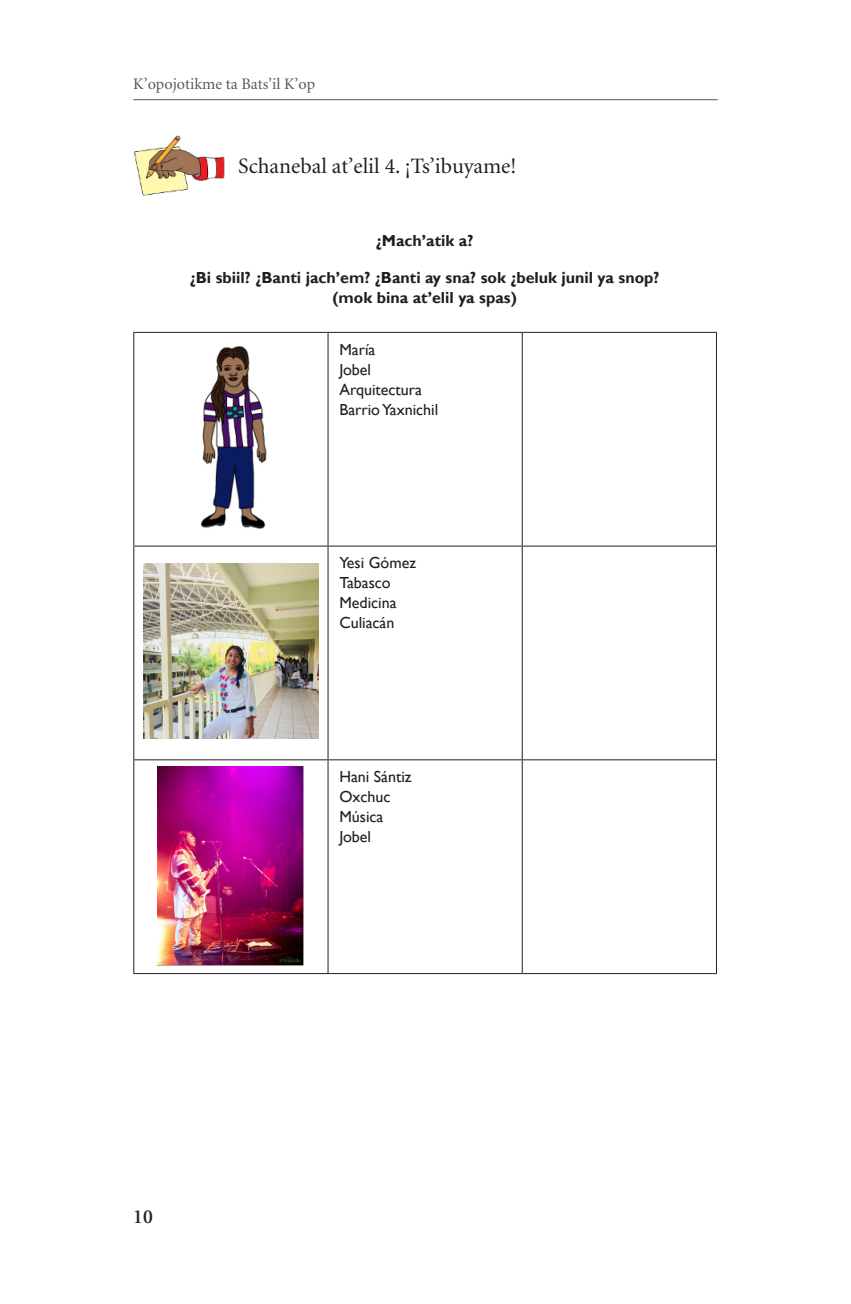
<style>
.page{position:relative;width:851px;height:1304px;background:#fff}
.page>*{position:absolute;margin:0;border:0;box-sizing:border-box;transform-origin:0 0}
.body_sin{font:22px "Minion";color:#231f20}
.t1{font:600 20px "Minion";color:#231f20}
.tablas_y_graficas{font:16px "Gill Sans";color:#231f20}
.cabeza_tabla{font:700 16px/20px "Gill Sans";color:#231f20;text-align:center}
.t2{font:16px "Minion";color:#57585a}
</style>
<div class="page">
<hr style="left:133px;top:99px;width:584px;height:1px;background:#57585a">
<img style="left:133px;top:135px;width:92px;height:61px">
<hr style="left:133px;top:332px;width:195px;height:1px;background:#231f20">
<hr style="left:133px;top:333px;width:1px;height:213px;background:#231f20">
<hr style="left:328px;top:332px;width:194px;height:1px;background:#231f20">
<hr style="left:327px;top:333px;width:1px;height:213px;background:#231f20">
<hr style="left:522px;top:332px;width:194px;height:1px;background:#231f20">
<hr style="left:521px;top:333px;width:1px;height:213px;background:#231f20">
<hr style="left:715px;top:333px;width:1px;height:213px;background:#231f20">
<hr style="left:133px;top:546px;width:195px;height:1px;background:#231f20">
<hr style="left:133px;top:547px;width:1px;height:212px;background:#231f20">
<hr style="left:328px;top:546px;width:194px;height:1px;background:#231f20">
<hr style="left:327px;top:547px;width:1px;height:212px;background:#231f20">
<hr style="left:522px;top:546px;width:194px;height:1px;background:#231f20">
<hr style="left:521px;top:547px;width:1px;height:212px;background:#231f20">
<hr style="left:715px;top:547px;width:1px;height:212px;background:#231f20">
<hr style="left:133px;top:759px;width:195px;height:1px;background:#231f20">
<hr style="left:133px;top:760px;width:1px;height:213px;background:#231f20">
<hr style="left:328px;top:759px;width:194px;height:1px;background:#231f20">
<hr style="left:327px;top:760px;width:1px;height:213px;background:#231f20">
<hr style="left:522px;top:759px;width:194px;height:1px;background:#231f20">
<hr style="left:521px;top:760px;width:1px;height:213px;background:#231f20">
<hr style="left:715px;top:760px;width:1px;height:213px;background:#231f20">
<hr style="left:133px;top:973px;width:195px;height:1px;background:#231f20">
<hr style="left:328px;top:973px;width:194px;height:1px;background:#231f20">
<hr style="left:522px;top:973px;width:194px;height:1px;background:#231f20">
<img style="left:200px;top:345px;width:67px;height:184px">
<img style="left:143px;top:564px;width:175px;height:175px">
<img style="left:157px;top:766px;width:146px;height:199px">
<p class="t2" style="left:133px;top:76px;width:183px">K’opojotikme ta Bats’il K’op</p>
<p class="body_sin" style="left:238px;top:155px;width:279px">Schanebal at’elil 4. ¡Ts’ibuyame!</p>
<p class="cabeza_tabla" style="left:376px;top:231px;width:99px">¿Mach’atik a?</p>
<p class="cabeza_tabla" style="left:190px;top:268px;width:471px">¿Bi sbiil? ¿Banti jach’em? ¿Banti ay sna? sok ¿beluk junil ya snop? (mok bina at’elil ya spas)</p>
<p class="tablas_y_graficas" style="left:339px;top:340px;width:37px">María</p>
<p class="tablas_y_graficas" style="left:339px;top:360px;width:33px">Jobel</p>
<p class="tablas_y_graficas" style="left:339px;top:380px;width:84px">Arquitectura</p>
<p class="tablas_y_graficas" style="left:339px;top:400px;width:100px">Barrio Yaxnichil</p>
<p class="tablas_y_graficas" style="left:339px;top:554px;width:78px">Yesi Gómez</p>
<p class="tablas_y_graficas" style="left:339px;top:574px;width:53px">Tabasco</p>
<p class="tablas_y_graficas" style="left:339px;top:594px;width:59px">Medicina</p>
<p class="tablas_y_graficas" style="left:339px;top:614px;width:57px">Culiacán</p>
<p class="t1" style="left:133px;top:1206px;width:21px">10</p>
<p class="tablas_y_graficas" style="left:339px;top:768px;width:74px">Hani Sántiz</p>
<p class="tablas_y_graficas" style="left:339px;top:788px;width:53px">Oxchuc</p>
<p class="tablas_y_graficas" style="left:339px;top:808px;width:45px">Música</p>
<p class="tablas_y_graficas" style="left:339px;top:828px;width:33px">Jobel</p>
</div>
